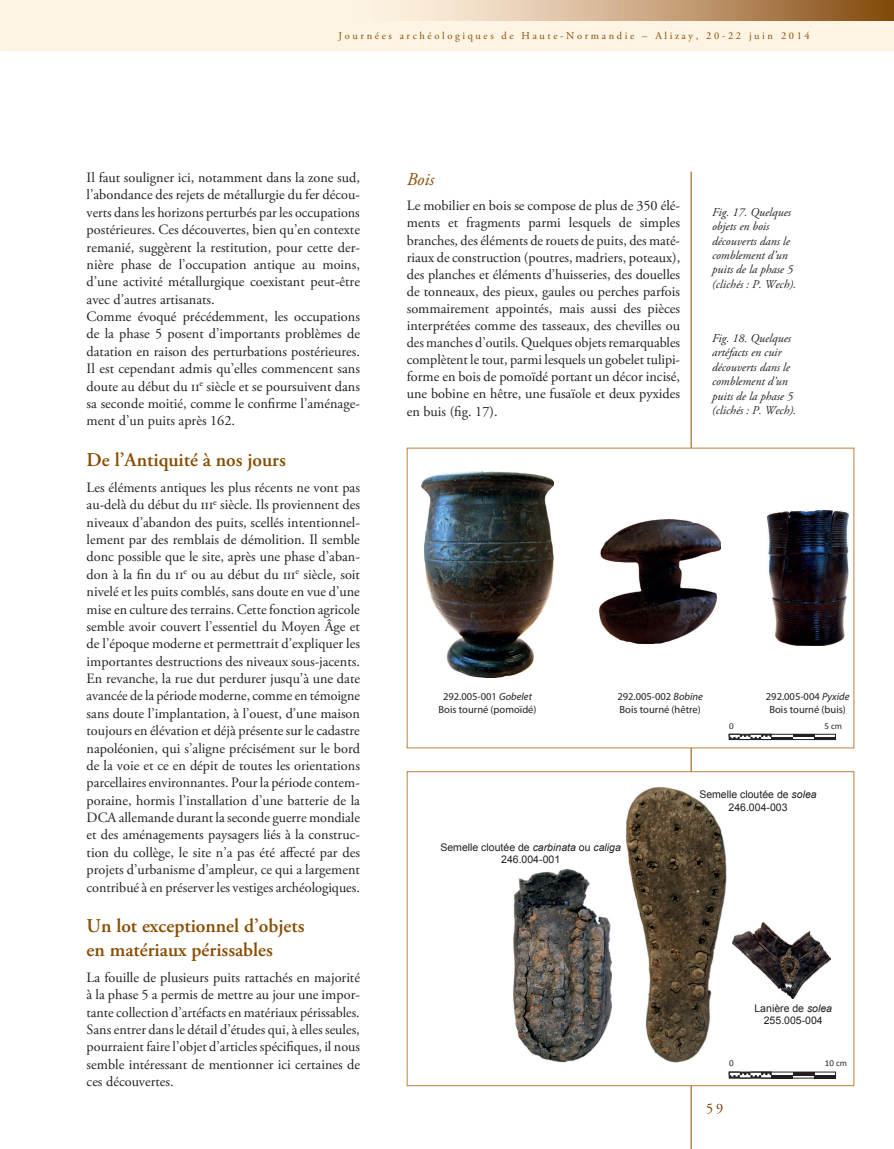
<style>
.page{position:relative;width:894px;height:1149px;background:#fff}
.page>*{position:absolute;margin:0;border:0;box-sizing:border-box;transform-origin:0 0}
.t1{font:600 19.5px/23.7px "Adobe Garamond Pro";color:#884d00}
.t2{font:italic 18px "Adobe Garamond Pro";color:#884d00}
.t3{font:14.4px "Adobe Garamond Pro";color:#753e00}
.t4{font:14.25px/17.4px "Adobe Garamond Pro";color:#231f20;text-align:justify}
.t5{font:italic 12px/14.4px "Adobe Garamond Pro";color:#231f20}
.t6{font:10.5px/12.6px "Myriad Pro";color:#231f20;text-align:center}
.t7{font:10.5px/12.6px "Arial";color:#231f20;text-align:center}
.t8{font:10.5px "Adobe Garamond Pro";letter-spacing:.25em;color:#884d00}
.t9{font:9px "Calibri";color:#231f20}
.s1{font-style:italic}
</style>
<div class="page">
<hr style="left:0;top:0;width:2px;height:51px;background:#fef4e4">
<div style="left:2px;top:0;width:891px;height:51px;background:#fef4e4"></div>
<svg style="left:409px;top:0;width:484px;height:20px;background:#c6a37e"></svg>
<hr style="left:690px;top:172px;width:1px;height:977px;background:#884d00">
<img style="left:625px;top:787px;width:101px;height:275px">
<img style="left:513px;top:868px;width:98px;height:194px">
<svg style="left:771px;top:1074px;width:44px;height:2px"></svg>
<hr style="left:793px;top:1072px;width:21px;height:3px;background:#231f20">
<hr style="left:814px;top:1075px;width:21px;height:3px;background:#231f20">
<hr style="left:771px;top:1075px;width:22px;height:3px;background:#231f20">
<svg style="left:729px;top:1074px;width:42px;height:5px"></svg>
<div style="left:729px;top:1072px;width:106px;height:6px;border:1px solid #231f20"></div>
<img style="left:732px;top:922px;width:98px;height:76px">
<div style="left:407px;top:771px;width:447px;height:315px;border:1px solid #bc813a"></div>
<div style="left:407px;top:448px;width:446px;height:300px;background:#fff"></div>
<img style="left:422px;top:471px;width:131px;height:207px">
<hr style="left:793px;top:734px;width:21px;height:3px;background:#231f20">
<hr style="left:814px;top:737px;width:21px;height:2px;background:#231f20">
<hr style="left:771px;top:737px;width:22px;height:2px;background:#231f20">
<svg style="left:731px;top:736px;width:40px;height:2px"></svg>
<div style="left:729px;top:734px;width:106px;height:6px;border:1px solid #231f20"></div>
<img style="left:599px;top:520px;width:121px;height:123px">
<img style="left:767px;top:510px;width:81px;height:135px">
<p class="t8" style="left:338px;top:29px;width:472px">Journées archéologiques de Haute-Normandie – Alizay, 20-22 juin 2014</p>
<p class="t4" style="left:87px;top:169px;width:275px;text-align:left">Il faut souligner ici, notamment dans la zone sud, l’abondance des rejets de métallurgie du fer décou&shy;verts dans les horizons perturbés par les occupations postérieures. Ces découvertes, bien qu’en contexte remanié, suggèrent la restitution, pour cette der&shy;nière phase de l’occupation antique au moins, d’une activité métallurgique coexistant peut-être avec d’autres artisanats.<br>Comme évoqué précédemment, les occupations de la phase 5 posent d’importants problèmes de datation en raison des perturbations postérieures.<br>Il est cependant admis qu’elles commencent sans doute au début du ii<sup>e</sup> siècle et se poursuivent dans sa seconde moitié, comme le confirme l’aménage&shy;ment d’un puits après 162.</p>
<p class="t1" style="left:87px;top:448px;width:201px">De l’Antiquité à nos jours</p>
<p class="t4" style="left:87px;top:479px;width:275px">Les éléments antiques les plus récents ne vont pas au-delà du début du iii<sup>e</sup> siècle. Ils proviennent des niveaux d’abandon des puits, scellés intentionnel&shy;lement par des remblais de démolition. Il semble donc possible que le site, après une phase d’aban&shy;don à la fin du ii<sup>e</sup> ou au début du iii<sup>e</sup> siècle, soit nivelé et les puits comblés, sans doute en vue d’une mise en culture des terrains. Cette fonction agricole semble avoir couvert l’essentiel du Moyen Âge et de l’époque moderne et permettrait d’expliquer les importantes destructions des niveaux sous-jacents.<br>En revanche, la rue dut perdurer jusqu’à une date avancée de la période moderne, comme en témoigne sans doute l’implantation, à l’ouest, d’une maison toujours en élévation et déjà présente sur le cadastre napoléonien, qui s’aligne précisément sur le bord de la voie et ce en dépit de toutes les orientations parcellaires environnantes. Pour la période contem&shy;poraine, hormis l’installation d’une batterie de la DCA allemande durant la seconde guerre mondiale et des aménagements paysagers liés à la construc&shy;tion du collège, le site n’a pas été affecté par des projets d’urbanisme d’ampleur, ce qui a largement contribué à en préserver les vestiges archéologiques.</p>
<p class="t1" style="left:87px;top:914px;width:219px">Un lot exceptionnel d’objets en matériaux périssables</p>
<p class="t4" style="left:87px;top:969px;width:275px">La fouille de plusieurs puits rattachés en majorité à la phase 5 a permis de mettre au jour une impor&shy;tante collection d’artéfacts en matériaux périssables.<br>Sans entrer dans le détail d’études qui, à elles seules, pourraient faire l’objet d’articles spécifiques, il nous semble intéressant de mentionner ici certaines de ces découvertes.</p>
<p class="t2" style="left:407px;top:168px;width:29px">Bois</p>
<p class="t4" style="left:407px;top:198px;width:275px">Le mobilier en bois se compose de plus de 350 élé&shy;ments et fragments parmi lesquels de simples branches, des éléments de rouets de puits, des maté&shy;riaux de construction (poutres, madriers, poteaux), des planches et éléments d’huisseries, des douelles de tonneaux, des pieux, gaules ou perches parfois sommairement appointés, mais aussi des pièces interprétées comme des tasseaux, des chevilles ou des manches d’outils. Quelques objets remarquables complètent le tout, parmi lesquels un gobelet tulipi&shy;forme en bois de pomoïdé portant un décor incisé, une bobine en hêtre, une fusaïole et deux pyxides en buis (fig. 17).</p>
<p class="t5" style="left:712px;top:205px;width:86px">Fig. 17. Quelques objets en bois découverts dans le comblement d’un puits de la phase 5 (clichés : P. Wech).</p>
<p class="t5" style="left:712px;top:331px;width:86px">Fig. 18. Quelques artéfacts en cuir découverts dans le comblement d’un puits de la phase 5 (clichés : P. Wech).</p>
<p class="t6" style="left:438px;top:690px;width:99px">292.005-001 <span class="s1">Gobelet<br></span>Bois tourné (pomoïdé)</p>
<p class="t6" style="left:617px;top:690px;width:87px;text-align:left">292.005-002 <span class="s1">Bobine<br></span>Bois tourné (hêtre)</p>
<p class="t6" style="left:765px;top:690px;width:85px">292.005-004 <span class="s1">Pyxide<br></span>Bois tourné (buis)</p>
<p class="t9" style="left:729px;top:720px;width:6px">0</p>
<p class="t9" style="left:824px;top:720px;width:19px">5 cm</p>
<p class="t7" style="left:699px;top:788px;width:119px">Semelle cloutée de <span class="s1">solea<br></span>246.004-003</p>
<p class="t7" style="left:440px;top:841px;width:182px">Semelle cloutée de <span class="s1">carbinata</span> ou <span class="s1">caliga<br></span>246.004-001</p>
<p class="t7" style="left:754px;top:1002px;width:79px">Lanière de <span class="s1">solea<br></span>255.005-004</p>
<p class="t9" style="left:729px;top:1057px;width:6px">0</p>
<p class="t9" style="left:824px;top:1057px;width:24px">10 cm</p>
<p class="t3" style="left:706px;top:1099px;width:19px">59</p>
</div>
